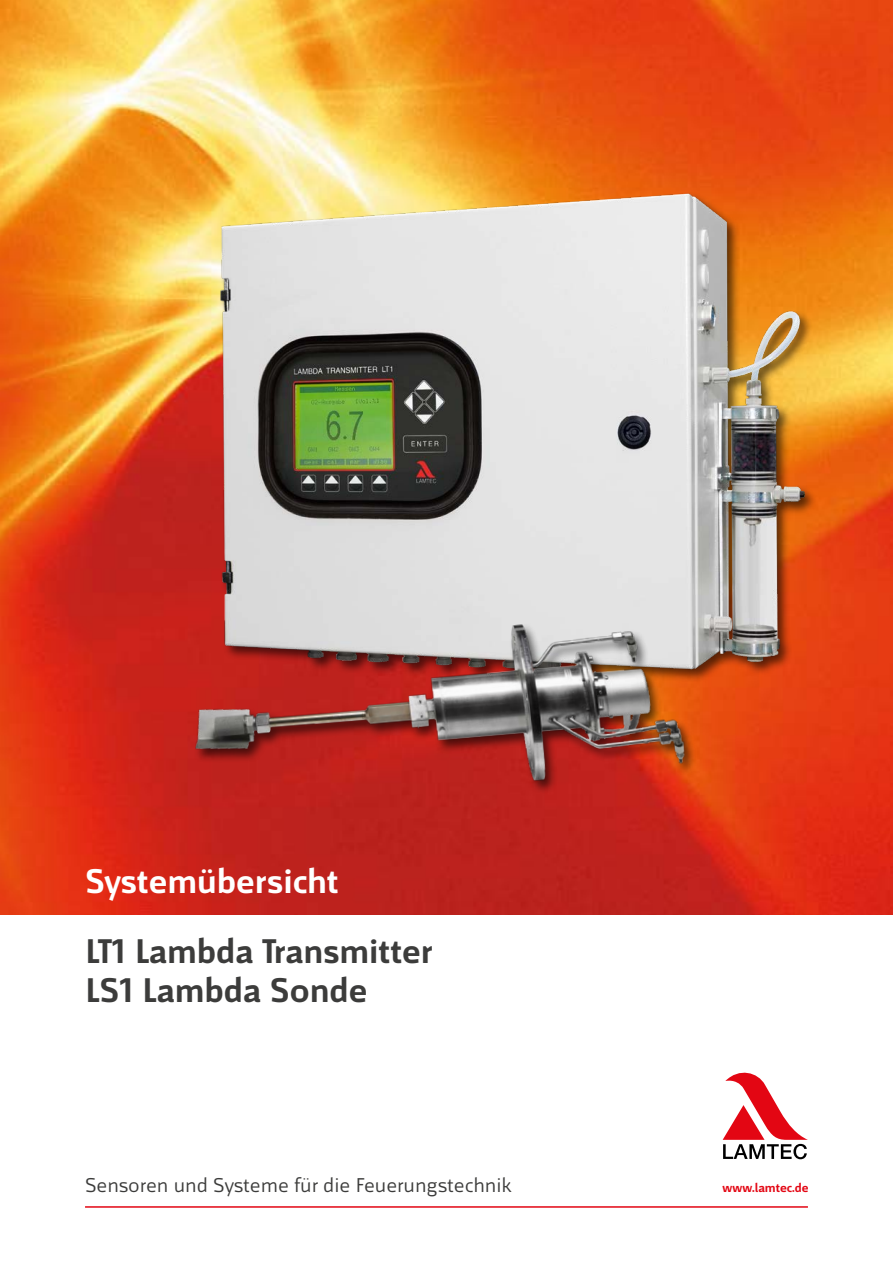
<style>
.page{position:relative;width:893px;height:1263px;background:#fff}
.page>*{position:absolute;margin:0;border:0;box-sizing:border-box;transform-origin:0 0}
.t1{font:700 36px/39px "Mr Jones";color:#3c3c3b}
.t2{font:700 36px "Mr Jones";color:#fff}
.t3{font:21px "Mr Jones";color:#3c3c3b}
.t4{font:700 13.2px "Mr Jones";color:#e30613}
</style>
<div class="page">
<img style="left:0;top:0;width:893px;height:914px">
<img style="left:192px;top:168px;width:681px;height:556px">
<svg style="left:723px;top:1072px;width:85px;height:87px"></svg>
<hr style="left:85px;top:1206px;width:723px;height:2px;background:#e30613">
<img style="left:141px;top:582px;width:589px;height:256px">
<h1 class="t2" style="left:85px;top:862px;width:255px">Systemübersicht</h1>
<h1 class="t1" style="left:85px;top:931px;width:349px">LT1 Lambda Transmitter<br>LS1 Lambda Sonde</h1>
<p class="t3" style="left:85px;top:1173px;width:428px">Sensoren und Systeme für die Feuerungstechnik</p>
<p class="t4" style="left:722px;top:1180px;width:88px">www.lamtec.de</p>
</div>
